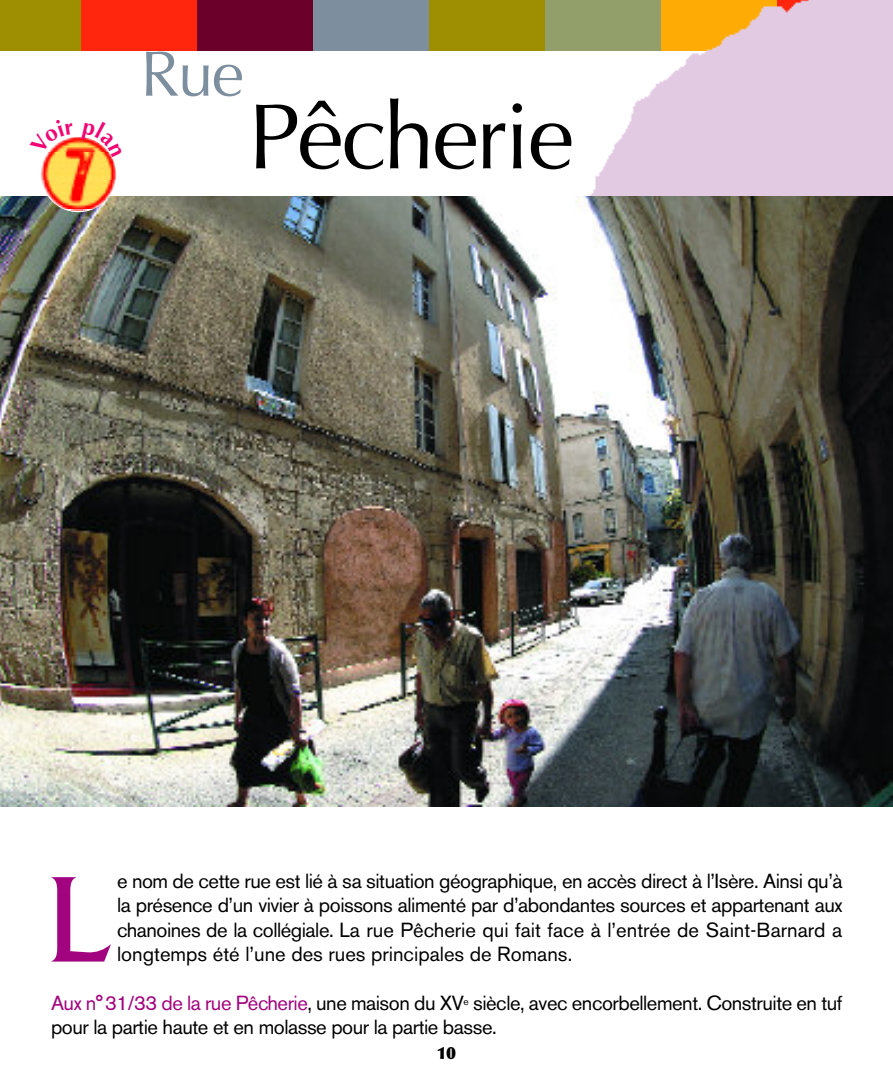
<style>
.page{position:relative;width:893px;height:1085px;background:#fff}
.page>*{position:absolute;margin:0;border:0;box-sizing:border-box;transform-origin:0 0}
.t1{font:128.25px "Friz Quadrata";color:#a2037e}
.t2{font:92.92px "Optima";letter-spacing:-.03em;color:#000}
.t3{font:64.12px "Optima";color:#7d8f9f}
.t4{font:20.25px/24.3px "Akzidenz Grotesk BE";letter-spacing:-.025em;color:#000;text-align:justify}
.t5{font:900 16.88px "Optima";color:#000}
.s1{color:#a2037e}
</style>
<div class="page">
<div style="left:0;top:0;width:82px;height:51px;background:#9e8e01"></div>
<div style="left:82px;top:0;width:116px;height:51px;background:#ff260d"></div>
<div style="left:198px;top:0;width:116px;height:51px;background:#6b012a"></div>
<div style="left:314px;top:0;width:116px;height:51px;background:#7d8f9f"></div>
<img style="left:373px;top:0;width:520px;height:807px">
<img style="left:0;top:196px;width:893px;height:610px">
<img style="left:74px;top:137px;width:7px;height:15px">
<img style="left:41px;top:152px;width:75px;height:29px">
<img style="left:41px;top:181px;width:75px;height:28px">
<img style="left:63px;top:209px;width:31px;height:3px">
<svg style="left:41px;top:137px;width:33px;height:17px"></svg>
<svg style="left:81px;top:137px;width:35px;height:20px"></svg>
<h3 class="t3" style="left:140px;top:37px;width:105px">Rue</h3>
<h2 class="t2" style="left:248px;top:83px;width:328px">Pêcherie</h2>
<p class="t4" style="left:117px;top:870px;width:727px">e nom de cette rue est lié à sa situation géographique, en accès direct à l’Isère. Ainsi qu’à la présence d’un vivier à poissons alimenté par d’abondantes sources et appartenant aux chanoines de la collégiale. La rue Pêcherie qui fait face à l’entrée de Saint-Barnard a longtemps été l’une des rues principales de Romans.</p>
<p class="t4" style="left:51px;top:992px;width:793px"><span class="s1">Aux n°31/33 de la rue Pêcherie</span>, une maison du XV<sup>e</sup> siècle, avec encorbellement. Construite en tuf pour la partie haute et en molasse pour la partie basse.</p>
<h1 class="t1" style="left:46px;top:842px;width:68px">L</h1>
<p class="t5" style="left:437px;top:1042px;width:21px">10</p>
</div>
